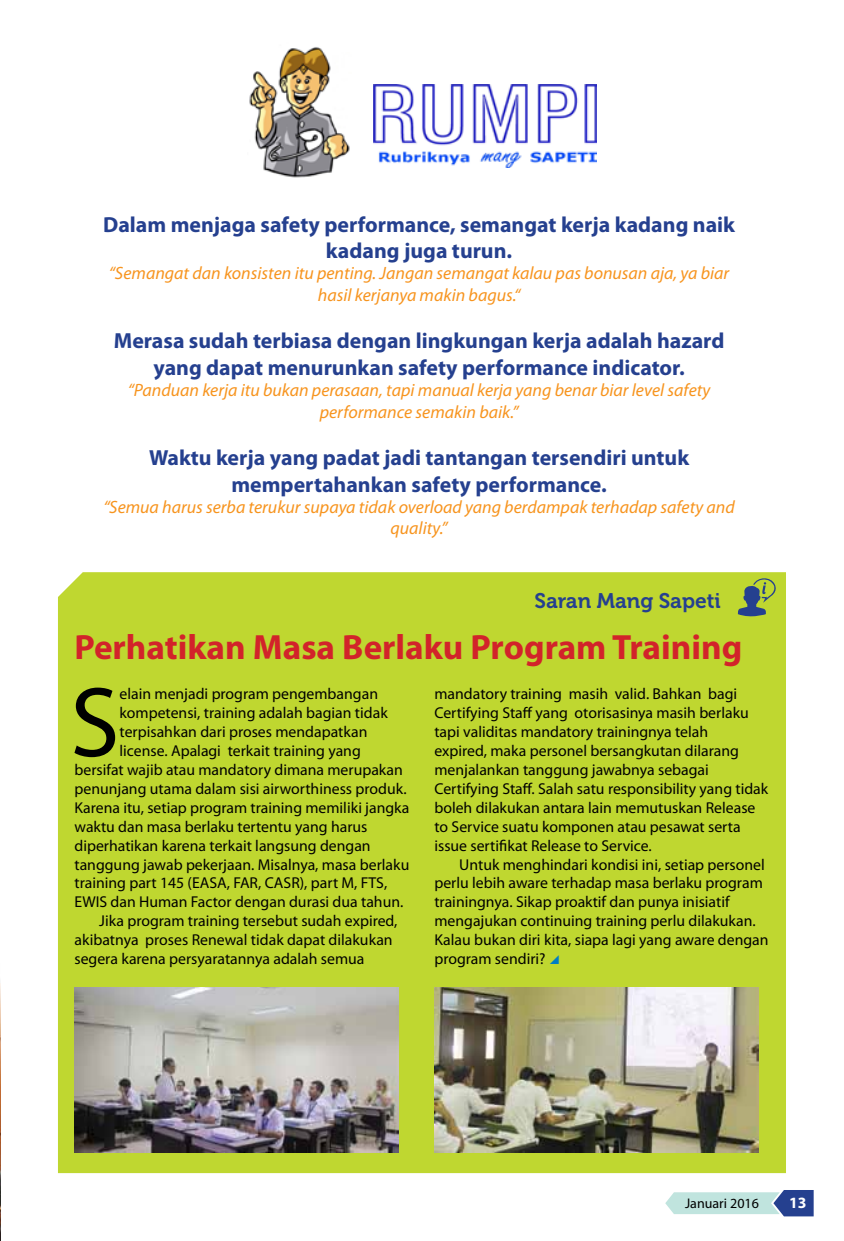
<style>
.page{position:relative;width:844px;height:1241px;background:#fff}
.page>*{position:absolute;margin:0;border:0;box-sizing:border-box;transform-origin:0 0}
.t1{font:99.92px "Myriad Pro";color:#000}
.t2{font:700 35.18px "Myriad Pro";color:#d2232a}
.t3{font:700 21.88px/26.2px "Myriad Pro";color:#25408f;text-align:center}
.t4{font:21px "Museo 700";color:#25408f}
.t5{font:italic 17.85px/21.5px "Myriad Pro";color:#f7941e;text-align:center}
.t6{font:15.75px/18.9px "Myriad Pro";color:#000}
.t7{font:700 15.75px "Myriad Pro";color:#fff}
.t8{font:14px "Myriad Pro";color:#000}
</style>
<div class="page">
<svg style="left:665px;top:1190px;width:148px;height:26px"></svg>
<div style="left:58px;top:572px;width:727px;height:600px;background:#bfd730"></div>
<img style="left:373px;top:84px;width:223px;height:84px">
<img style="left:249px;top:47px;width:101px;height:131px">
<img style="left:74px;top:987px;width:325px;height:165px">
<img style="left:434px;top:987px;width:324px;height:165px">
<img style="left:0;top:983px;width:1px;height:257px">
<svg style="left:737px;top:576px;width:41px;height:43px;background:#8ba44f"></svg>
<svg style="left:549px;top:954px;width:9px;height:9px"></svg>
<h3 class="t3" style="left:103px;top:210px;width:633px">Dalam menjaga safety performance, semangat kerja kadang naik kadang juga turun.</h3>
<p class="t5" style="left:109px;top:262px;width:621px">“Semangat dan konsisten itu penting. Jangan semangat kalau pas bonusan aja, ya biar hasil kerjanya makin bagus.“</p>
<h3 class="t3" style="left:114px;top:327px;width:612px">Merasa sudah terbiasa dengan lingkungan kerja adalah hazard yang dapat menurunkan safety performance indicator.</h3>
<p class="t5" style="left:128px;top:379px;width:584px">“Panduan kerja itu bukan perasaan, tapi manual kerja yang benar biar level safety performance semakin baik.”</p>
<h3 class="t3" style="left:149px;top:444px;width:541px">Waktu kerja yang padat jadi tantangan tersendiri untuk mempertahankan safety performance.</h3>
<p class="t5" style="left:103px;top:496px;width:633px">“Semua harus serba terukur supaya tidak overload yang berdampak terhadap safety and quality.”</p>
<h3 class="t4" style="left:534px;top:589px;width:188px">Saran Mang Sapeti</h3>
<h2 class="t2" style="left:74px;top:624px;width:669px">Perhatikan Masa Berlaku Program Training</h2>
<h1 class="t1" style="left:70px;top:660px;width:51px">S</h1>
<p class="t6" style="left:119px;top:684px;width:260px">elain menjadi program pengembangan</p>
<p class="t6" style="left:119px;top:703px;width:270px">kompetensi, training adalah bagian tidak</p>
<p class="t6" style="left:119px;top:722px;width:249px">terpisahkan dari proses mendapatkan</p>
<p class="t6" style="left:119px;top:741px;width:243px">license. Apalagi terkait training yang</p>
<p class="t6" style="left:74px;top:759px;width:330px">bersifat wajib atau mandatory dimana merupakan</p>
<p class="t6" style="left:74px;top:778px;width:333px">penunjang utama dalam sisi airworthiness produk.</p>
<p class="t6" style="left:74px;top:797px;width:336px">Karena itu, setiap program training memiliki jangka</p>
<p class="t6" style="left:74px;top:816px;width:294px">waktu dan masa berlaku tertentu yang harus</p>
<p class="t6" style="left:74px;top:835px;width:297px">diperhatikan karena terkait langsung dengan</p>
<p class="t6" style="left:74px;top:854px;width:336px">tanggung jawab pekerjaan. Misalnya, masa berlaku</p>
<p class="t6" style="left:74px;top:873px;width:314px">training part 145 (EASA, FAR, CASR), part M, FTS,</p>
<p class="t6" style="left:74px;top:892px;width:330px">EWIS dan Human Factor dengan durasi dua tahun.</p>
<p class="t6" style="left:99px;top:911px;width:300px">Jika program training tersebut sudah expired,</p>
<p class="t6" style="left:74px;top:930px;width:319px">akibatnya proses Renewal tidak dapat dilakukan</p>
<p class="t6" style="left:74px;top:948px;width:291px">segera karena persyaratannya adalah semua</p>
<p class="t6" style="left:434px;top:684px;width:335px">mandatory training masih valid. Bahkan bagi Certifying Staff yang otorisasinya masih berlaku tapi validitas mandatory trainingnya telah<br>expired, maka personel bersangkutan dilarang menjalankan tanggung jawabnya sebagai Certifying Staff. Salah satu responsibility yang tidak boleh dilakukan antara lain memutuskan Release to Service suatu komponen atau pesawat serta issue sertifikat Release to Service.</p>
<p class="t6" style="left:434px;top:854px;width:335px;text-indent:25px">Untuk menghindari kondisi ini, setiap personel perlu lebih aware terhadap masa berlaku program trainingnya. Sikap proaktif dan punya inisiatif mengajukan continuing training perlu dilakukan.<br>Kalau bukan diri kita, siapa lagi yang aware dengan program sendiri?</p>
<p class="t8" style="left:685px;top:1194px;width:75px">Januari 2016</p>
<p class="t7" style="left:789px;top:1192px;width:19px">13</p>
</div>
